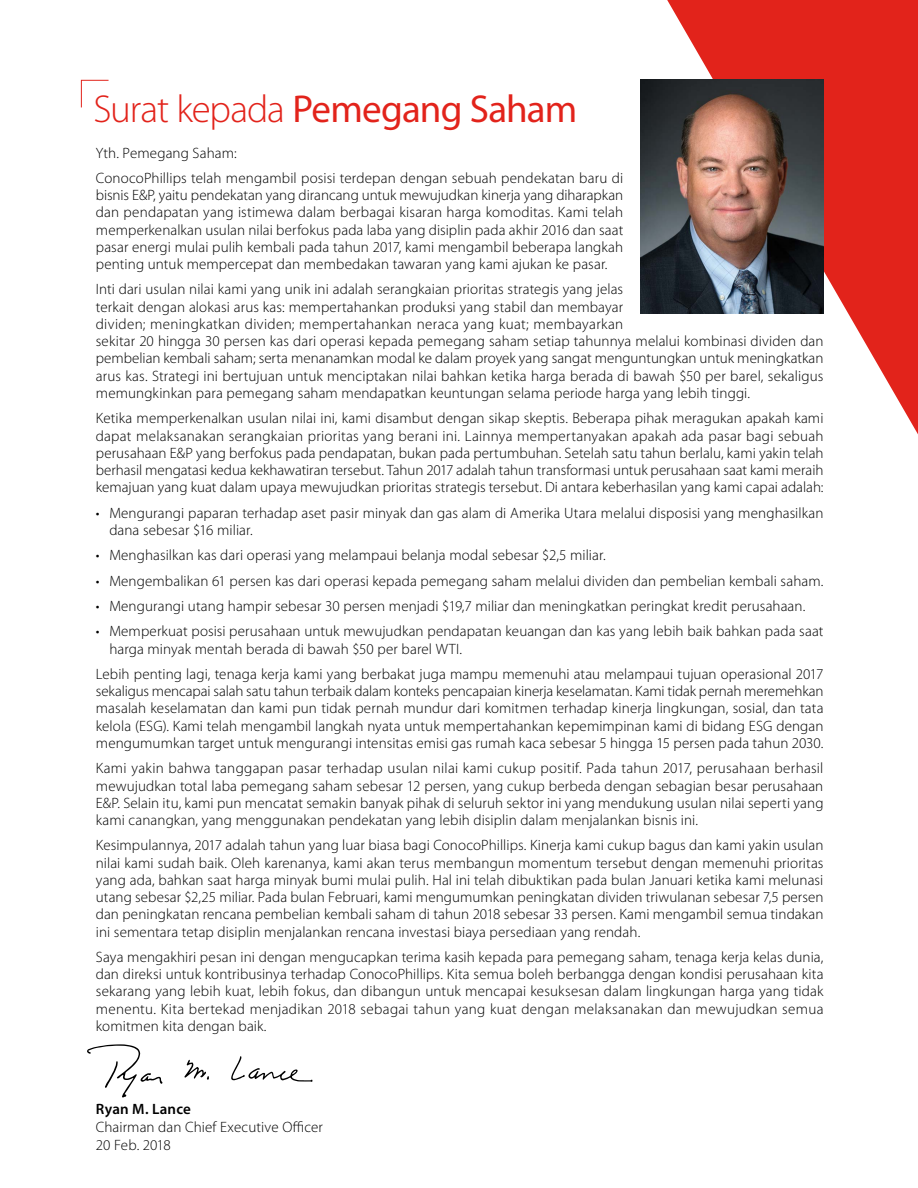
<style>
.page{position:relative;width:918px;height:1188px;background:#fff}
.page>*{position:absolute;margin:0;border:0;box-sizing:border-box;transform-origin:0 0}
.t1{font:39px "Myriad Pro";letter-spacing:-.025em;color:#e2231b}
.t2{font:300 15px/17.2px "Myriad Pro";letter-spacing:.005em;color:#000;text-align:justify}
.t3{font:600 15px "Myriad Pro";letter-spacing:.015em;color:#000}
.s1{font-weight:300}
</style>
<div class="page">
<svg style="left:667px;top:0;width:251px;height:434px;fill:#e2231b"></svg>
<svg style="left:231px;top:1056px;width:82px;height:26px"></svg>
<svg style="left:87px;top:1044px;width:76px;height:54px"></svg>
<svg style="left:184px;top:1060px;width:25px;height:20px"></svg>
<img style="left:641px;top:80px;width:183px;height:233px">
<svg style="left:81px;top:80px;width:28px;height:28px"></svg>
<h1 class="t1" style="left:94px;top:85px;width:485px"><span class="s1">Surat kepada</span> Pemegang Saham</h1>
<p class="t2" style="left:96px;top:140px;width:529px;line-height:25.3px">Yth. Pemegang Saham:<br>ConocoPhillips telah mengambil posisi terdepan dengan sebuah pendekatan baru di</p>
<p class="t2" style="left:96px;top:186px;width:529px">bisnis E&amp;P, yaitu pendekatan yang dirancang untuk mewujudkan kinerja yang diharapkan dan pendapatan yang istimewa dalam berbagai kisaran harga komoditas. Kami telah memperkenalkan usulan nilai berfokus pada laba yang disiplin pada akhir 2016 dan saat pasar energi mulai pulih kembali pada tahun 2017, kami mengambil beberapa langkah penting untuk mempercepat dan membedakan tawaran yang kami ajukan ke pasar.</p>
<p class="t2" style="left:96px;top:281px;width:729px;text-align:left">Inti dari usulan nilai kami yang unik ini adalah serangkaian prioritas strategis yang jelas<br>terkait dengan alokasi arus kas: mempertahankan produksi yang stabil dan membayar<br>dividen; meningkatkan dividen; mempertahankan neraca yang kuat; membayarkan<br>sekitar 20 hingga 30 persen kas dari operasi kepada pemegang saham setiap tahunnya melalui kombinasi dividen dan pembelian kembali saham; serta menanamkan modal ke dalam proyek yang sangat menguntungkan untuk meningkatkan arus kas. Strategi ini bertujuan untuk menciptakan nilai bahkan ketika harga berada di bawah $50 per barel, sekaligus memungkinkan para pemegang saham mendapatkan keuntungan selama periode harga yang lebih tinggi.</p>
<p class="t2" style="left:96px;top:410px;width:729px">Ketika memperkenalkan usulan nilai ini, kami disambut dengan sikap skeptis. Beberapa pihak meragukan apakah kami dapat melaksanakan serangkaian prioritas yang berani ini. Lainnya mempertanyakan apakah ada pasar bagi sebuah perusahaan E&amp;P yang berfokus pada pendapatan, bukan pada pertumbuhan. Setelah satu tahun berlalu, kami yakin telah berhasil mengatasi kedua kekhawatiran tersebut. Tahun 2017 adalah tahun transformasi untuk perusahaan saat kami meraih kemajuan yang kuat dalam upaya mewujudkan prioritas strategis tersebut. Di antara keberhasilan yang kami capai adalah:</p>
<p class="t2" style="left:109px;top:504px;width:716px;text-indent:-14px">• Mengurangi paparan terhadap aset pasir minyak dan gas alam di Amerika Utara melalui disposisi yang menghasilkan dana sebesar $16 miliar.</p>
<p class="t2" style="left:96px;top:546px;width:511px">• Menghasilkan kas dari operasi yang melampaui belanja modal sebesar $2,5 miliar.</p>
<p class="t2" style="left:96px;top:572px;width:729px">• Mengembalikan 61 persen kas dari operasi kepada pemegang saham melalui dividen dan pembelian kembali saham.</p>
<p class="t2" style="left:96px;top:597px;width:711px">• Mengurangi utang hampir sebesar 30 persen menjadi $19,7 miliar dan meningkatkan peringkat kredit perusahaan.</p>
<p class="t2" style="left:109px;top:623px;width:716px;text-indent:-14px">• Memperkuat posisi perusahaan untuk mewujudkan pendapatan keuangan dan kas yang lebih baik bahkan pada saat harga minyak mentah berada di bawah $50 per barel WTI.</p>
<p class="t2" style="left:96px;top:665px;width:729px">Lebih penting lagi, tenaga kerja kami yang berbakat juga mampu memenuhi atau melampaui tujuan operasional 2017 sekaligus mencapai salah satu tahun terbaik dalam konteks pencapaian kinerja keselamatan. Kami tidak pernah meremehkan masalah keselamatan dan kami pun tidak pernah mundur dari komitmen terhadap kinerja lingkungan, sosial, dan tata kelola (ESG). Kami telah mengambil langkah nyata untuk mempertahankan kepemimpinan kami di bidang ESG dengan mengumumkan target untuk mengurangi intensitas emisi gas rumah kaca sebesar 5 hingga 15 persen pada tahun 2030.</p>
<p class="t2" style="left:96px;top:759px;width:729px">Kami yakin bahwa tanggapan pasar terhadap usulan nilai kami cukup positif. Pada tahun 2017, perusahaan berhasil mewujudkan total laba pemegang saham sebesar 12 persen, yang cukup berbeda dengan sebagian besar perusahaan E&amp;P. Selain itu, kami pun mencatat semakin banyak pihak di seluruh sektor ini yang mendukung usulan nilai seperti yang kami canangkan, yang menggunakan pendekatan yang lebih disiplin dalam menjalankan bisnis ini.</p>
<p class="t2" style="left:96px;top:837px;width:729px">Kesimpulannya, 2017 adalah tahun yang luar biasa bagi ConocoPhillips. Kinerja kami cukup bagus dan kami yakin usulan nilai kami sudah baik. Oleh karenanya, kami akan terus membangun momentum tersebut dengan memenuhi prioritas yang ada, bahkan saat harga minyak bumi mulai pulih. Hal ini telah dibuktikan pada bulan Januari ketika kami melunasi utang sebesar $2,25 miliar. Pada bulan Februari, kami mengumumkan peningkatan dividen triwulanan sebesar 7,5 persen dan peningkatan rencana pembelian kembali saham di tahun 2018 sebesar 33 persen. Kami mengambil semua tindakan ini sementara tetap disiplin menjalankan rencana investasi biaya persediaan yang rendah.</p>
<p class="t2" style="left:96px;top:948px;width:729px">Saya mengakhiri pesan ini dengan mengucapkan terima kasih kepada para pemegang saham, tenaga kerja kelas dunia, dan direksi untuk kontribusinya terhadap ConocoPhillips. Kita semua boleh berbangga dengan kondisi perusahaan kita sekarang yang lebih kuat, lebih fokus, dan dibangun untuk mencapai kesuksesan dalam lingkungan harga yang tidak menentu. Kita bertekad menjadikan 2018 sebagai tahun yang kuat dengan melaksanakan dan mewujudkan semua komitmen kita dengan baik.</p>
<p class="t3" style="left:96px;top:1099px;width:97px">Ryan M. Lance</p>
<p class="t2" style="left:96px;top:1118px;width:229px;line-height:18px">Chairman dan Chief Executive Officer<br>20 Feb. 2018</p>
</div>
